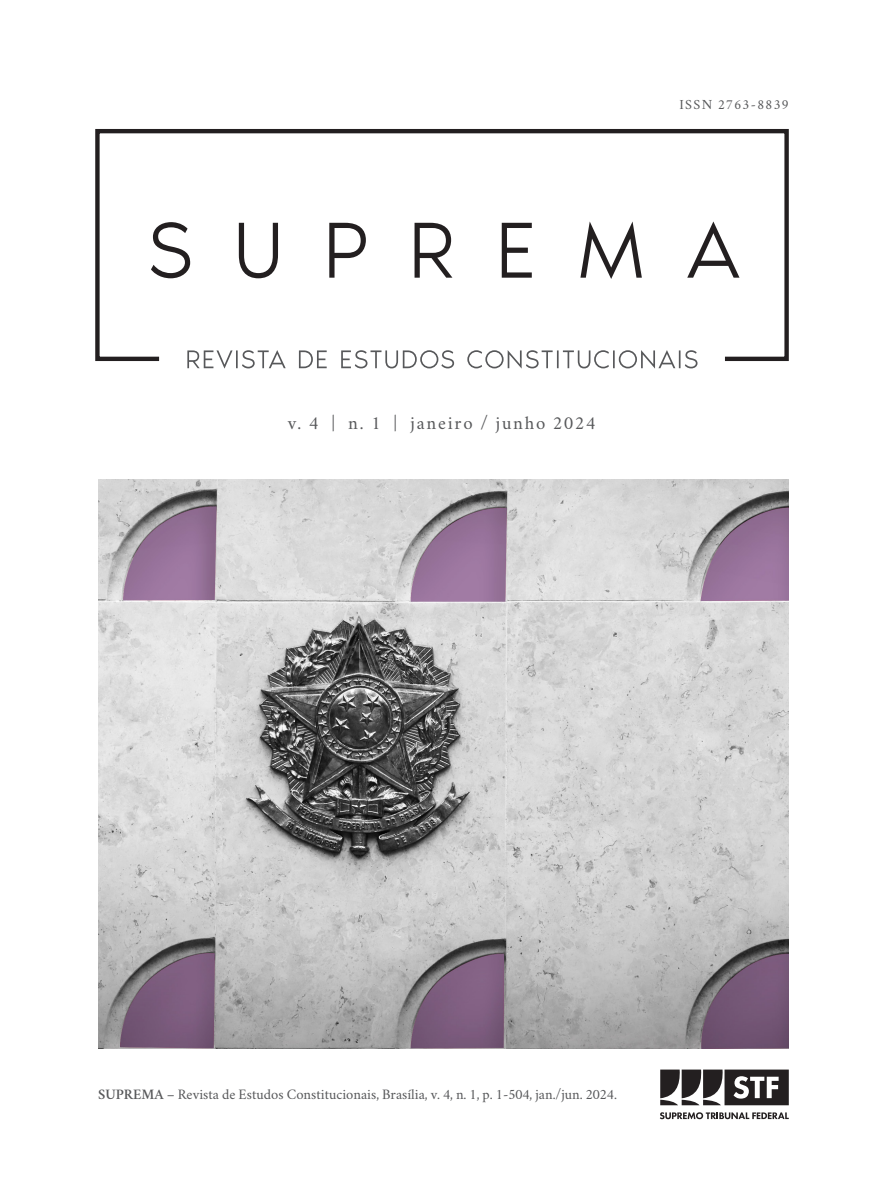
<style>
.page{position:relative;width:893px;height:1191px;background:#fff}
.page>*{position:absolute;margin:0;border:0;box-sizing:border-box;transform-origin:0 0}
.t1{font:18.72px "Crimson";letter-spacing:.1em;color:#57585a}
.t2{font:14.53px "Crimson";color:#57585a}
.t3{font:14px "Crimson";letter-spacing:.1em;color:#57585a}
.s1{font-weight:600}
</style>
<div class="page">
<img style="left:98px;top:479px;width:691px;height:569px">
<svg style="left:660px;top:1069px;width:129px;height:36px"></svg>
<svg style="left:660px;top:1112px;width:129px;height:7px"></svg>
<svg style="left:95px;top:129px;width:694px;height:234px"></svg>
<svg style="left:151px;top:221px;width:588px;height:58px"></svg>
<svg style="left:187px;top:350px;width:510px;height:19px"></svg>
<p class="t3" style="left:679px;top:93px;width:111px">ISSN 2763-8839</p>
<p class="t1" style="left:288px;top:408px;width:309px">v. 4 | n. 1 | janeiro / junho 2024</p>
<p class="t2" style="left:98px;top:1083px;width:520px"><span class="s1">SUPREMA</span> – Revista de Estudos Constitucionais, Brasília, v. 4, n. 1, p. 1-504, jan./jun. 2024.</p>
</div>
